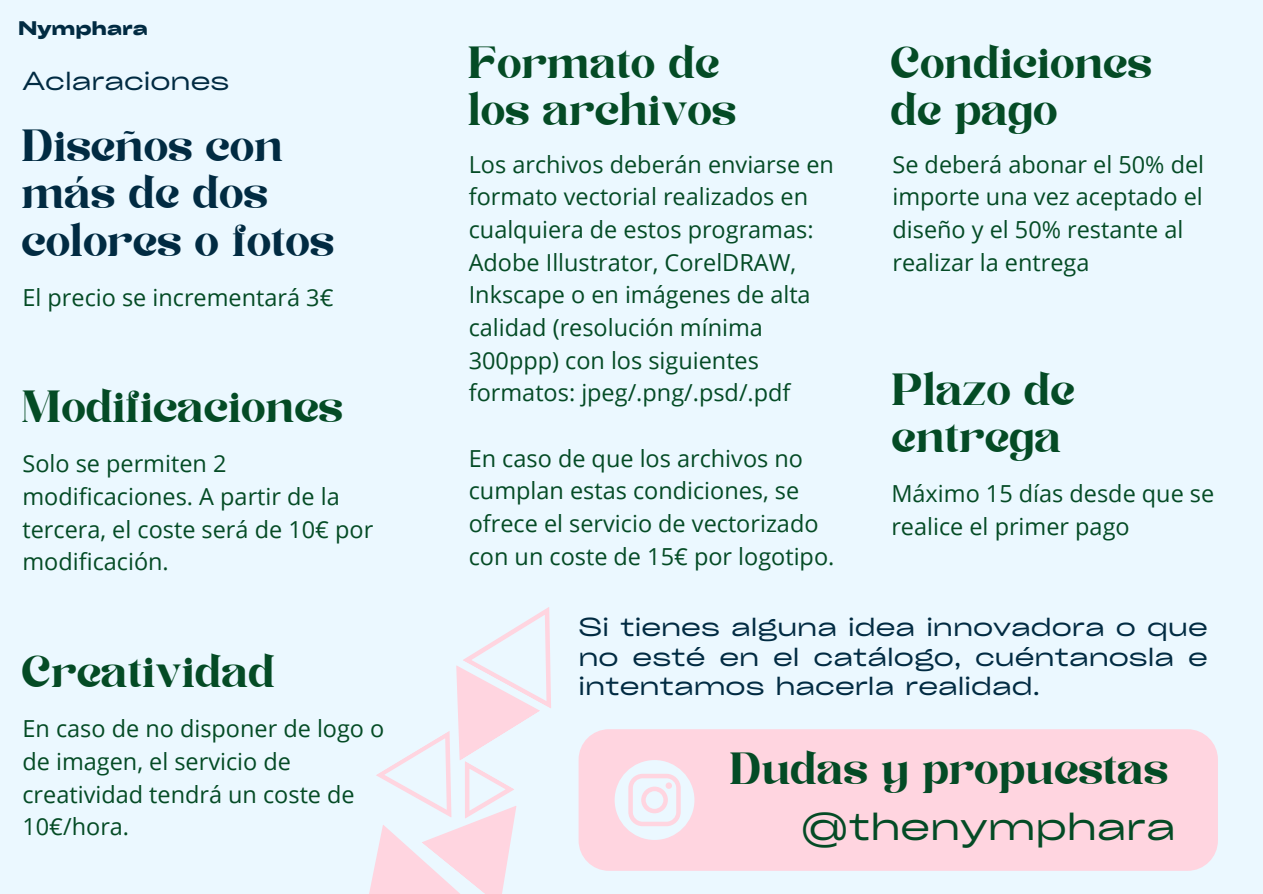
<style>
.page{position:relative;width:1263px;height:894px;background:#fff}
.page>*{position:absolute;margin:0;border:0;box-sizing:border-box;transform-origin:0 0}
.t1{font:45px/47.2px "Kelin Eator";color:#044b25}
.t2{font:45px/47.2px "Kelin Eator";color:#012b42}
.t3{font:37.5px "Cy Grotesk Grand";color:#044b25}
.t4{font:25.05px/29.2px "Cy Grotesk Grand";color:#012b42;text-align:justify}
.t5{font:23.4px/32.7px "Open Sans";color:#044b25}
.t6{font:700 18.9px "Cy Grotesk Grand";color:#012b42}
</style>
<div class="page">
<div style="left:0;top:0;width:1263px;height:893px;background:#ebf8ff"></div>
<div style="left:579px;top:729px;width:639px;height:141px;background:#ffd5e0;border-radius:30px"></div>
<svg style="left:615px;top:760px;width:79px;height:79px"></svg>
<svg style="left:369px;top:607px;width:182px;height:286px"></svg>
<h3 class="t6" style="left:18px;top:16px;width:131px">Nymphara</h3>
<h1 class="t4" style="left:22px;top:65px;width:208px">Aclaraciones</h1>
<h1 class="t2" style="left:22px;top:126px;width:314px">Diseños con más de dos colores o fotos</h1>
<h3 class="t5" style="left:22px;top:280px;width:312px">El precio se incrementará 3€</h3>
<h3 class="t1" style="left:22px;top:387px;width:323px">Modificaciones</h3>
<h3 class="t5" style="left:22px;top:447px;width:352px">Solo se permiten 2 modificaciones. A partir de la tercera, el coste será de 10€ por modificación.</h3>
<h1 class="t1" style="left:22px;top:652px;width:255px">Creatividad</h1>
<h3 class="t5" style="left:22px;top:711px;width:363px">En caso de no disponer de logo o de imagen, el servicio de creatividad tendrá un coste de<br>10€/hora.</h3>
<h1 class="t1" style="left:469px;top:43px;width:270px">Formato de los archivos</h1>
<p class="t5" style="left:469px;top:147px;width:367px">Los archivos deberán enviarse en formato vectorial realizados en cualquiera de estos programas:<br>Adobe Illustrator, CorelDRAW,<br>Inkscape o en imágenes de alta calidad (resolución mínima<br>300ppp) con los siguientes formatos: jpeg/.png/.psd/.pdf</p>
<h3 class="t5" style="left:469px;top:441px;width:367px">En caso de que los archivos no cumplan estas condiciones, se ofrece el servicio de vectorizado con un coste de 15€ por logotipo.</h3>
<h1 class="t1" style="left:891px;top:43px;width:263px">Condiciones de pago</h1>
<h3 class="t5" style="left:892px;top:147px;width:313px">Se deberá abonar el 50% del importe una vez aceptado el diseño y el 50% restante al realizar la entrega</h3>
<h3 class="t1" style="left:892px;top:370px;width:185px">Plazo de entrega</h3>
<h1 class="t5" style="left:891px;top:476px;width:324px">Máximo 15 días desde que se realice el primer pago</h1>
<h1 class="t4" style="left:579px;top:611px;width:631px">Si tienes alguna idea innovadora o que no esté en el catálogo, cuéntanosla e intentamos hacerla realidad.</h1>
<h3 class="t1" style="left:730px;top:749px;width:440px">Dudas y propuestas</h3>
<p class="t3" style="left:801px;top:801px;width:376px">@thenymphara</p>
</div>
